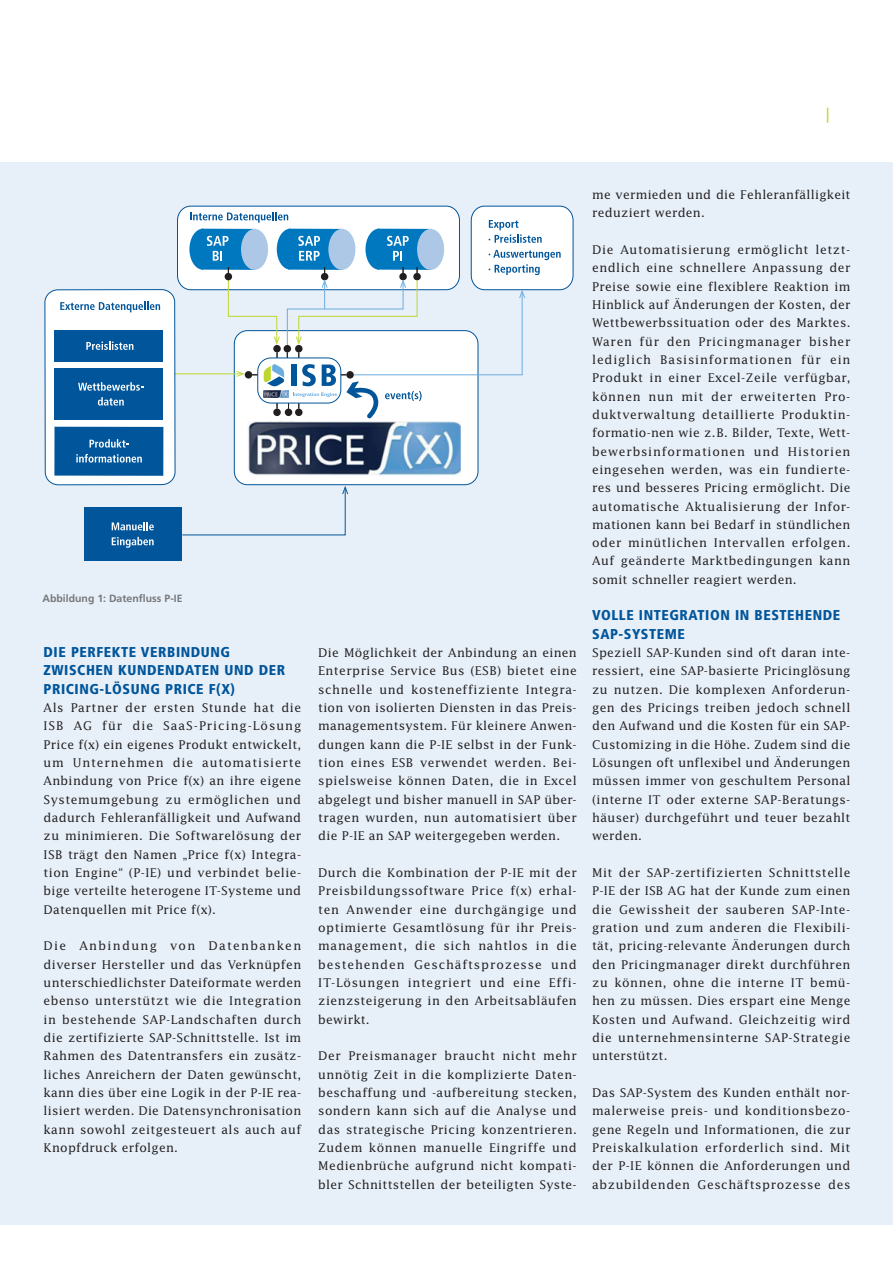
<style>
.page{position:relative;width:893px;height:1263px;background:#fff}
.page>*{position:absolute;margin:0;border:0;box-sizing:border-box;transform-origin:0 0}
.t1{font:900 condensed 14.25px/18.3px "Frutiger";letter-spacing:.04em;color:#01559a}
.t2{font:12px/18.3px "Lucida";letter-spacing:.03em;color:#231f20;text-align:justify}
.t3{font:700 10.5px "Frutiger";color:#76787b}
</style>
<div class="page">
<div style="left:0;top:162px;width:893px;height:1063px;background:#e7f0f9"></div>
<div style="left:177px;top:206px;width:282px;height:84px;background:#fff;border-radius:14px"></div>
<div style="left:177px;top:206px;width:283px;height:84px;border:1px solid #01559a;border-radius:14px"></div>
<div style="left:471px;top:206px;width:102px;height:84px;background:#fff;border-radius:14px"></div>
<div style="left:471px;top:206px;width:102px;height:84px;border:1px solid #01559a;border-radius:14px"></div>
<div style="left:234px;top:331px;width:244px;height:154px;background:#fff;border-radius:13px"></div>
<hr style="left:173px;top:373px;width:69px;height:1px;background:#bed630">
<div style="left:85px;top:507px;width:97px;height:54px;background:#01559a"></div>
<svg style="left:112px;top:522px;width:42px;height:8px"></svg>
<svg style="left:112px;top:537px;width:42px;height:11px"></svg>
<img style="left:248px;top:421px;width:213px;height:55px">
<svg style="left:182px;top:486px;width:166px;height:50px"></svg>
<div style="left:45px;top:290px;width:130px;height:195px;background:#fff;border-radius:13px"></div>
<div style="left:44px;top:289px;width:131px;height:196px;border:1px solid #01559a;border-radius:13px"></div>
<div style="left:54px;top:331px;width:109px;height:31px;background:#01559a"></div>
<div style="left:54px;top:368px;width:109px;height:51px;background:#01559a"></div>
<div style="left:54px;top:427px;width:109px;height:49px;background:#01559a"></div>
<svg style="left:60px;top:302px;width:100px;height:10px"></svg>
<svg style="left:86px;top:341px;width:47px;height:9px"></svg>
<svg style="left:78px;top:382px;width:65px;height:9px"></svg>
<svg style="left:98px;top:397px;width:26px;height:9px"></svg>
<svg style="left:90px;top:439px;width:39px;height:9px"></svg>
<svg style="left:76px;top:454px;width:66px;height:8px"></svg>
<svg style="left:189px;top:212px;width:372px;height:209px"></svg>
<p class="t3" style="left:43px;top:594px;width:142px">Abbildung 1: Datenfluss P-IE</p>
<p class="t1" style="left:44px;top:644px;width:243px">DIE PERFEKTE VERBINDUNG<br>ZWISCHEN KUNDENDATEN UND DER<br>PRICING-LÖSUNG PRICE F(X)</p>
<p class="t2" style="left:44px;top:699px;width:259px">Als Partner der ersten Stunde hat die ISB AG für die SaaS-Pricing-Lösung Price f(x) ein eigenes Produkt entwickelt, um Unternehmen die automatisierte Anbindung von Price f(x) an ihre eigene Systemumgebung zu ermöglichen und dadurch Fehleranfälligkeit und Aufwand zu minimieren. Die Softwarelösung der ISB trägt den Namen „Price f(x) Integra&shy;tion Engine“ (P-IE) und verbindet belie&shy;bige verteilte heterogene IT-Systeme und Datenquellen mit Price f(x).</p>
<p class="t2" style="left:44px;top:938px;width:259px">Die Anbindung von Datenbanken diverser Hersteller und das Verknüpfen unterschiedlichster Dateiformate werden ebenso unterstützt wie die Integration in bestehende SAP-Landschaften durch die zertifizierte SAP-Schnittstelle. Ist im Rahmen des Datentransfers ein zusätz&shy;liches Anreichern der Daten gewünscht, kann dies über eine Logik in der P-IE rea&shy;lisiert werden. Die Datensynchronisation kann sowohl zeitgesteuert als auch auf Knopfdruck erfolgen.</p>
<p class="t2" style="left:318px;top:644px;width:260px">Die Möglichkeit der Anbindung an einen Enterprise Service Bus (ESB) bietet eine schnelle und kosteneffiziente Integra&shy;tion von isolierten Diensten in das Preis&shy;managementsystem. Für kleinere Anwen&shy;dungen kann die P-IE selbst in der Funk&shy;tion eines ESB verwendet werden. Bei&shy;spielsweise können Daten, die in Excel abgelegt und bisher manuell in SAP über&shy;tragen wurden, nun automatisiert über die P-IE an SAP weitergegeben werden.</p>
<p class="t2" style="left:318px;top:864px;width:260px">Durch die Kombination der P-IE mit der Preisbildungssoftware Price f(x) erhal&shy;ten Anwender eine durchgängige und optimierte Gesamtlösung für ihr Preis&shy;management, die sich nahtlos in die bestehenden Geschäftsprozesse und IT-Lösungen integriert und eine Effi&shy;zienzsteigerung in den Arbeitsabläufen bewirkt.</p>
<p class="t2" style="left:318px;top:1048px;width:260px">Der Preismanager braucht nicht mehr unnötig Zeit in die komplizierte Daten&shy;beschaffung und -aufbereitung stecken, sondern kann sich auf die Analyse und das strategische Pricing konzentrieren.<br>Zudem können manuelle Eingriffe und Medienbrüche aufgrund nicht kompati&shy;bler Schnittstellen der beteiligten Syste-</p>
<p class="t2" style="left:592px;top:186px;width:260px">me vermieden und die Fehleranfälligkeit reduziert werden.</p>
<p class="t2" style="left:592px;top:241px;width:260px">Die Automatisierung ermöglicht letzt&shy;endlich eine schnellere Anpassung der Preise sowie eine flexiblere Reaktion im Hinblick auf Änderungen der Kosten, der Wettbewerbssituation oder des Marktes.<br>Waren für den Pricingmanager bisher lediglich Basisinformationen für ein Produkt in einer Excel-Zeile verfügbar, können nun mit der erweiterten Pro&shy;duktverwaltung detaillierte Produktin&shy;formatio-nen wie z.B. Bilder, Texte, Wett&shy;bewerbsinformationen und Historien eingesehen werden, was ein fundierte&shy;res und besseres Pricing ermöglicht. Die automatische Aktualisierung der Infor&shy;mationen kann bei Bedarf in stündlichen oder minütlichen Intervallen erfolgen.<br>Auf geänderte Marktbedingungen kann somit schneller reagiert werden.</p>
<p class="t1" style="left:592px;top:607px;width:250px">VOLLE INTEGRATION IN BESTEHENDE<br>SAP-SYSTEME</p>
<p class="t2" style="left:592px;top:644px;width:260px">Speziell SAP-Kunden sind oft daran inte&shy;ressiert, eine SAP-basierte Pricinglösung zu nutzen. Die komplexen Anforderun&shy;gen des Pricings treiben jedoch schnell den Aufwand und die Kosten für ein SAP-Customizing in die Höhe. Zudem sind die Lösungen oft unflexibel und Änderungen müssen immer von geschultem Personal (interne IT oder externe SAP-Beratungs&shy;häuser) durchgeführt und teuer bezahlt werden.</p>
<p class="t2" style="left:592px;top:864px;width:260px">Mit der SAP-zertifizierten Schnittstelle P-IE der ISB AG hat der Kunde zum einen die Gewissheit der sauberen SAP-Inte&shy;gration und zum anderen die Flexibili&shy;tät, pricing-relevante Änderungen durch den Pricingmanager direkt durchführen zu können, ohne die interne IT bemü&shy;hen zu müssen. Dies erspart eine Menge Kosten und Aufwand. Gleichzeitig wird die unternehmensinterne SAP-Strategie unterstützt.</p>
<p class="t2" style="left:592px;top:1084px;width:260px">Das SAP-System des Kunden enthält nor&shy;malerweise preis- und konditionsbezo&shy;gene Regeln und Informationen, die zur Preiskalkulation erforderlich sind. Mit der P-IE können die Anforderungen und abzubildenden Geschäftsprozesse des</p>
</div>
